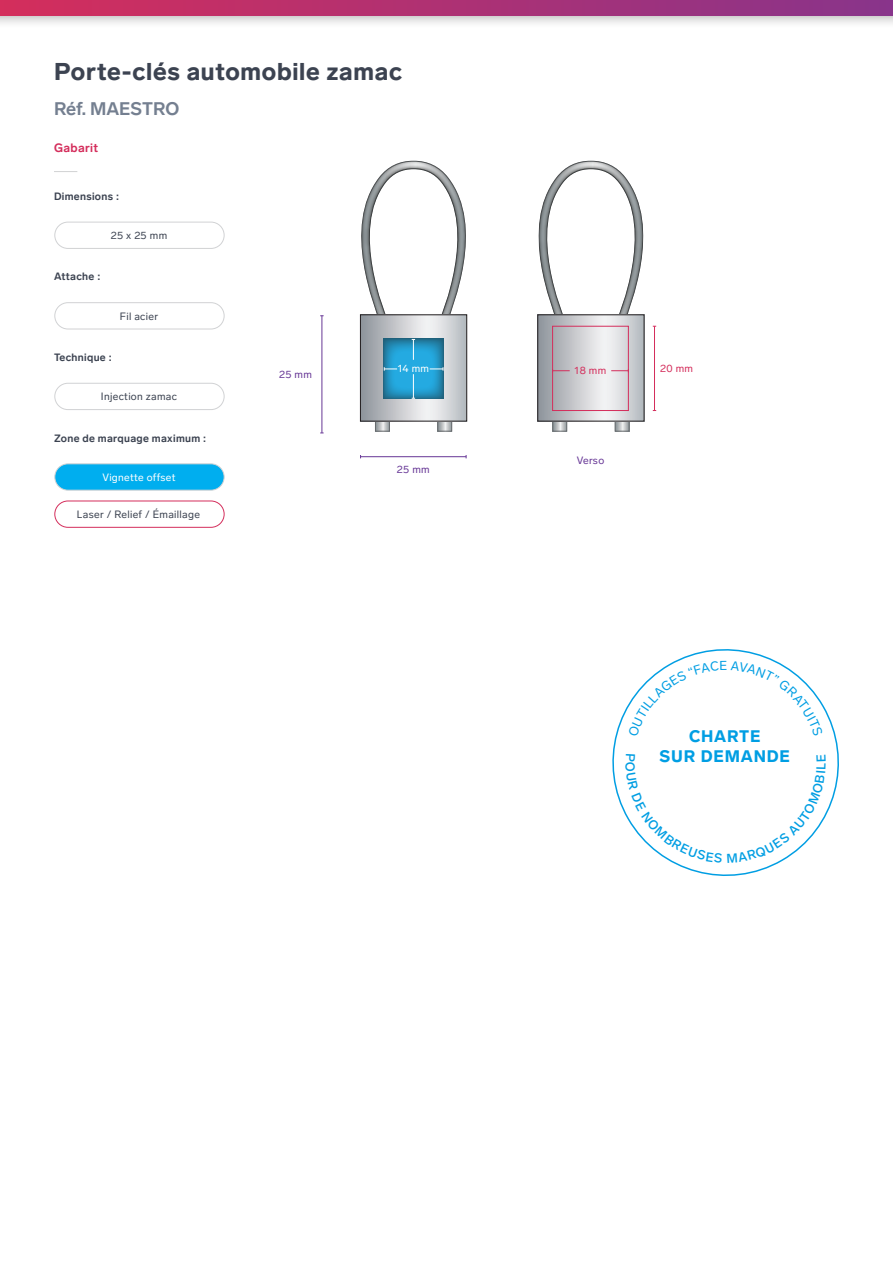
<style>
.page{position:relative;width:893px;height:1263px;background:#fff}
.page>*{position:absolute;margin:0;border:0;box-sizing:border-box;transform-origin:0 0}
.t1{font:900 24px "Lab Grotesque";letter-spacing:.03em;color:#3c4351}
.t2{font:700 18px "Lab Grotesque";color:#747f90}
.t3{font:900 16.5px/19.8px "Lab Grotesque";letter-spacing:.05em;color:#009ee3;text-align:center}
.t4{font:700 12px "Lab Grotesque";letter-spacing:.03em;color:#d42e5c}
.t5{font:700 10.5px "Lab Grotesque";letter-spacing:.03em;color:#3c4351}
.t6{font:10.5px "Lab Grotesque";letter-spacing:.03em;color:#3c4351}
.t7{font:10.5px "Lab Grotesque";letter-spacing:.03em;color:#fff}
.t8{font:10.5px "Lab Grotesque";letter-spacing:.03em;color:#673796}
.t9{font:10.5px "Lab Grotesque";letter-spacing:.03em;color:#d42e5c}
</style>
<div class="page">
<svg style="left:377px;top:421px;width:10px;height:8px"></svg>
<div style="left:375px;top:397px;width:14px;height:34px;border:1px solid #666a6d"></div>
<svg style="left:440px;top:421px;width:10px;height:8px"></svg>
<div style="left:438px;top:397px;width:14px;height:34px;border:1px solid #666a6d"></div>
<svg style="left:555px;top:421px;width:10px;height:8px"></svg>
<div style="left:553px;top:397px;width:14px;height:34px;border:1px solid #666a6d"></div>
<svg style="left:617px;top:421px;width:10px;height:8px"></svg>
<div style="left:615px;top:397px;width:14px;height:34px;border:1px solid #666a6d"></div>
<hr style="left:322px;top:316px;width:1px;height:117px;background:#673796">
<hr style="left:361px;top:456px;width:105px;height:1px;background:#673796">
<svg style="left:54px;top:171px;width:23px;height:1px"></svg>
<div style="left:55px;top:222px;width:169px;height:27px;border:1px solid #d1d2d4;border-radius:13px"></div>
<div style="left:55px;top:302px;width:169px;height:27px;border:1px solid #d1d2d4;border-radius:13px"></div>
<div style="left:0;top:0;width:893px;height:29px;background:#231f20;opacity:.5"></div>
<svg style="left:0;top:0;width:893px;height:15px;background:#ae3073"></svg>
<div style="left:55px;top:464px;width:169px;height:26px;background:#00aeef;border-radius:13px"></div>
<div style="left:55px;top:464px;width:169px;height:26px;border:1px solid #d1d2d4;border-radius:13px"></div>
<svg style="left:612px;top:649px;width:227px;height:227px"></svg>
<div style="left:55px;top:383px;width:169px;height:27px;border:1px solid #d1d2d4;border-radius:13px"></div>
<svg style="left:359px;top:161px;width:109px;height:260px"></svg>
<svg style="left:537px;top:161px;width:120px;height:260px"></svg>
<div style="left:54px;top:501px;width:171px;height:27px;border:1px solid #d42e5c;border-radius:13px"></div>
<svg style="left:628px;top:661px;width:195px;height:75px"></svg>
<svg style="left:625px;top:753px;width:201px;height:110px"></svg>
<h1 class="t1" style="left:54px;top:57px;width:349px">Porte-clés automobile zamac</h1>
<h2 class="t2" style="left:54px;top:98px;width:127px">Réf. MAESTRO</h2>
<p class="t4" style="left:54px;top:140px;width:46px">Gabarit</p>
<p class="t5" style="left:54px;top:190px;width:67px">Dimensions :</p>
<p class="t6" style="left:111px;top:229px;width:58px">25 x 25 mm</p>
<p class="t5" style="left:54px;top:270px;width:48px">Attache :</p>
<p class="t6" style="left:120px;top:310px;width:40px">Fil acier</p>
<p class="t5" style="left:54px;top:351px;width:59px">Technique :</p>
<p class="t6" style="left:101px;top:390px;width:78px">Injection zamac</p>
<p class="t5" style="left:54px;top:432px;width:154px">Zone de marquage maximum :</p>
<p class="t7" style="left:102px;top:471px;width:75px">Vignette offset</p>
<p class="t6" style="left:77px;top:508px;width:125px">Laser / Relief / Émaillage</p>
<p class="t8" style="left:279px;top:368px;width:34px">25 mm</p>
<p class="t7" style="left:398px;top:362px;width:33px">14 mm</p>
<p class="t9" style="left:575px;top:364px;width:33px">18 mm</p>
<p class="t9" style="left:660px;top:362px;width:34px">20 mm</p>
<p class="t8" style="left:397px;top:463px;width:34px">25 mm</p>
<p class="t8" style="left:577px;top:454px;width:29px">Verso</p>
<h3 class="t3" style="left:660px;top:726px;width:132px">CHARTE<br>SUR DEMANDE</h3>
</div>
